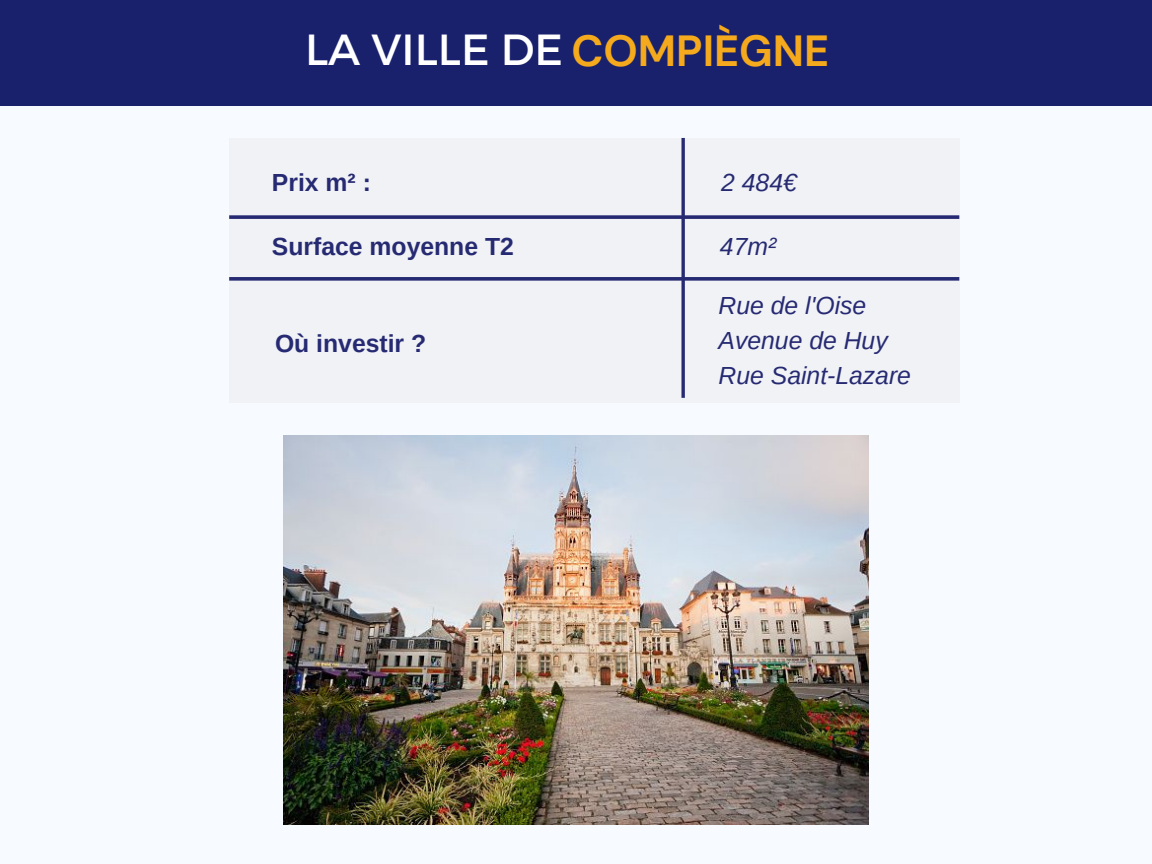
<style>
.page{position:relative;width:1152px;height:864px;background:#f7faff}
.page>*{position:absolute;margin:0;border:0;box-sizing:border-box;transform-origin:0 0}
.t1{font:43.5px "Montserrat";color:#fff}
.t2{font:italic 24.75px/35px "Arimo";color:#262a72}
.t3{font:700 24.75px "Arimo";color:#262a72}
.s1{font-family:"DM Sans";font-weight:700;color:#f5aa1d}
</style>
<div class="page">
<div style="left:229px;top:138px;width:730px;height:265px;background:#f1f2f5"></div>
<svg style="left:229px;top:215px;width:730px;height:4px;background:#393d7e"></svg>
<svg style="left:229px;top:277px;width:730px;height:4px;background:#3a3d7e"></svg>
<svg style="left:681px;top:138px;width:4px;height:260px"></svg>
<div style="left:0;top:0;width:1152px;height:105px;background:#19216d"></div>
<img style="left:284px;top:436px;width:585px;height:389px">
<h1 class="t1" style="left:305px;top:21px;width:526px">LA VILLE DE <span class="s1">COMPIÈGNE</span></h1>
<p class="t3" style="left:272px;top:169px;width:100px">Prix m² :</p>
<p class="t2" style="left:721px;top:165px;width:77px">2 484€</p>
<p class="t3" style="left:272px;top:233px;width:243px">Surface moyenne T2</p>
<p class="t2" style="left:720px;top:229px;width:58px">47m²</p>
<p class="t3" style="left:275px;top:330px;width:153px">Où investir ?</p>
<p class="t2" style="left:719px;top:288px;width:194px">Rue de l'Oise<br>Avenue de Huy<br>Rue Saint-Lazare</p>
</div>
